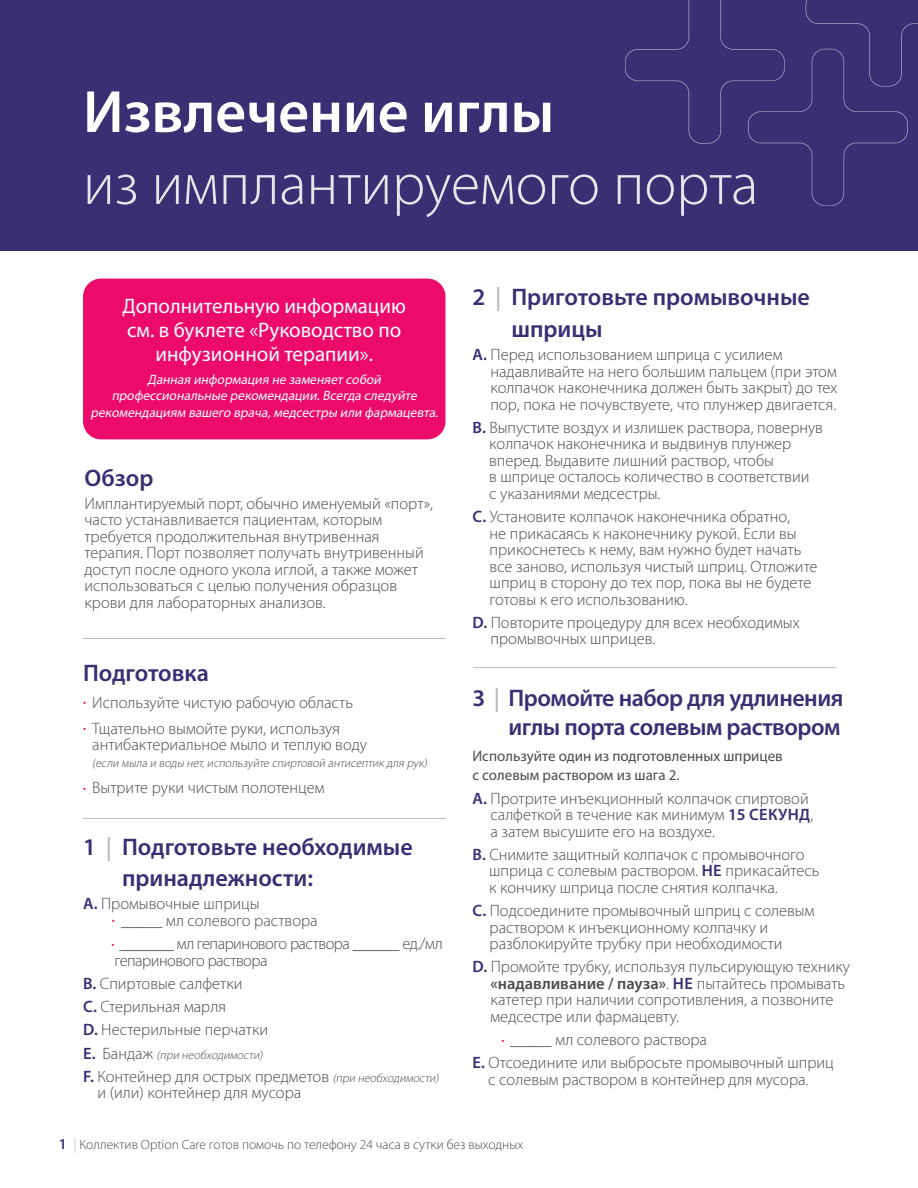
<style>
.page{position:relative;width:918px;height:1188px;background:#fff}
.page>*{position:absolute;margin:0;border:0;box-sizing:border-box;transform-origin:0 0}
.t1{font:300 60px "Myriad Pro";color:#e6e7e9}
.t2{font:600 60px "Myriad Pro";color:#fff}
.t3{font:600 24px/31.5px "Myriad Pro";letter-spacing:-.01em;color:#3a2e73}
.t4{font:21px/24px "Myriad Pro";color:#fff;text-align:center}
.t5{font:300 16.5px/16.5px "Myriad Pro";color:#4b4c4d}
.t6{font:300 16.5px/16.5px "Myriad Pro";letter-spacing:-.03em;color:#4b4c4d}
.t7{font:15px/19.5px "Myriad Pro";color:#4b4c4d}
.t8{font:italic 13.5px/16.5px "Myriad Pro";color:#fff;text-align:center}
.t9{font:300 13.5px "Myriad Pro";color:#4b4c4d}
.t10{font:italic 300 12px "Myriad Pro";color:#4b4c4d}
.s1{font-size:12px;color:#ec0b6b}
.s2{color:#bcbdc0}
.s3{font-weight:600;color:#3a2e73}
.s4{font-weight:600;font-style:normal;font-size:16.5px;color:#3a2e73}
.s5{font-style:normal;font-size:16.5px}
.s6{font-style:italic;font-size:12px}
.s7{font-weight:600}
.s8{font-weight:600;font-size:15px;color:#3a2e73}
.s9{font-size:15px;color:#bcbdc0}
</style>
<div class="page">
<hr style="left:83px;top:638px;width:362px;height:1px;background:#bcbdc0">
<hr style="left:83px;top:818px;width:362px;height:1px;background:#bcbdc0">
<hr style="left:474px;top:667px;width:362px;height:1px;background:#bcbdc0">
<div style="left:83px;top:279px;width:362px;height:160px;background:#ec0b6b;border-radius:18px"></div>
<div style="left:0;top:0;width:918px;height:251px;background:#3b2f74"></div>
<img style="left:626px;top:0;width:292px;height:206px">
<h1 class="t2" style="left:83px;top:74px;width:473px">Извлечение иглы</h1>
<h1 class="t1" style="left:83px;top:148px;width:677px">из имплантируемого порта</h1>
<p class="t4" style="left:123px;top:293px;width:285px">Дополнительную информацию см. в буклете «Руководство по инфузионной терапии».</p>
<p class="t8" style="left:91px;top:371px;width:352px">Данная информация не заменяет собой профессиональные рекомендации.Всегда следуйте рекомендациям вашего врача,медсестры или фармацевта.</p>
<h2 class="t3" style="left:85px;top:461px;width:70px">Обзор</h2>
<p class="t5" style="left:85px;top:495px;width:350px">Имплантируемый порт, обычно именуемый «порт», часто устанавливается пациентам, которым требуется продолжительная внутривенная терапия. Порт позволяет получать внутривенный доступ после одного укола иглой, а также может использоваться с целью получения образцов крови для лабораторных анализов.</p>
<h2 class="t3" style="left:83px;top:657px;width:127px">Подготовка</h2>
<p class="t5" style="left:83px;top:694px;width:271px"><span class="s1">•</span> Используйте чистую рабочую область</p>
<p class="t5" style="left:92px;top:720px;width:276px;text-indent:-9px"><span class="s1">•</span> Тщательно вымойте руки, используя антибактериальное мыло и теплую воду</p>
<p class="t10" style="left:92px;top:756px;width:339px">(если мыла и воды нет,используйте спиртовой антисептик для рук)</p>
<p class="t5" style="left:83px;top:779px;width:243px"><span class="s1">•</span> Вытрите руки чистым полотенцем</p>
<h2 class="t3" style="left:122px;top:830px;width:292px;text-indent:-39px">1 <span class="s2">|</span> Подготовьте необходимые принадлежности:</h2>
<p class="t5" style="left:83px;top:896px;width:178px"><span class="s3">A.</span> Промывочные шприцы</p>
<p class="t5" style="left:112px;top:912px;width:207px"><span class="s1">•</span> _____ мл солевого раствора</p>
<p class="t6" style="left:111px;top:935px;width:333px"><span class="s1">•</span> _______ мл гепаринового раствора ______ ед./мл гепаринового раствора</p>
<p class="t5" style="left:83px;top:972px;width:187px;line-height:23.2px"><span class="s3">B.</span> Спиртовые салфетки<br><span class="s3">C.</span> Стерильная марля<br><span class="s3">D.</span> Нестерильные перчатки</p>
<p class="t10" style="left:83px;top:1048px;width:184px"><span class="s4">E .</span> <span class="s5">Б а н д а ж</span> (при необходимости)</p>
<p class="t5" style="left:97px;top:1068px;width:345px;text-indent:-14px"><span class="s3">F.</span> Контейнер для острых предметов <span class="s6">(при необходимости) </span>и (или) контейнер для мусора</p>
<h2 class="t3" style="left:511px;top:281px;width:300px;text-indent:-39px">2 <span class="s2">|</span> Приготовьте промывочные шприцы</h2>
<p class="t5" style="left:490px;top:346px;width:349px;text-indent:-18px"><span class="s3">A.</span> Перед использованием шприца с усилием надавливайте на него большим пальцем (при этом колпачок наконечника должен быть закрыт) до тех пор, пока не почувствуете, что плунжер двигается.</p>
<p class="t5" style="left:489px;top:419px;width:335px;text-indent:-17px"><span class="s3">B.</span> Выпустите воздух и излишек раствора, повернув колпачок наконечника и выдвинув плунжер вперед. Выдавите лишний раствор, чтобы<br>в шприце осталось количество в соответствии<br>с указаниями медсестры.</p>
<p class="t5" style="left:490px;top:508px;width:329px;text-indent:-17px"><span class="s3">C.</span> Установите колпачок наконечника обратно,<br>не прикасаясь к наконечнику рукой. Если вы прикоснетесь к нему, вам нужно будет начать все заново, используя чистый шприц. Отложите шприц в сторону до тех пор, пока вы не будете готовы к его использованию.</p>
<p class="t5" style="left:491px;top:614px;width:311px;text-indent:-18px"><span class="s3">D.</span> Повторите процедуру для всех необходимых промывочных шприцев.</p>
<h2 class="t3" style="left:472px;top:683px;width:373px;line-height:28.8px;text-align:right">3 <span class="s2">|</span> Промойте набор для удлинения иглы порта солевым раствором</h2>
<p class="t7" style="left:472px;top:746px;width:312px">Используйте один из подготовленных шприцев с солевым раствором из шага 2.</p>
<p class="t5" style="left:490px;top:790px;width:324px;text-indent:-18px"><span class="s3">A.</span> Протрите инъекционный колпачок спиртовой салфеткой в течение как минимум <span class="s3">15 СЕКУНД</span>, а затем высушите его на воздухе.</p>
<p class="t5" style="left:489px;top:846px;width:332px;text-indent:-17px"><span class="s3">B.</span> Снимите защитный колпачок с промывочного шприца с солевым раствором. <span class="s3">НЕ</span> прикасайтесь к кончику шприца после снятия колпачка.</p>
<p class="t5" style="left:490px;top:902px;width:326px;text-indent:-17px"><span class="s3">C.</span> Подсоедините промывочный шприц с солевым раствором к инъекционному колпачку и разблокируйте трубку при необходимости</p>
<p class="t5" style="left:491px;top:958px;width:361px;text-indent:-18px"><span class="s3">D.</span> Промойте трубку, используя пульсирующую технику <span class="s7">«надавливание / пауза»</span>. <span class="s3">НЕ</span> пытайтесь промывать катетер при наличии сопротивления, а позвоните медсестре или фармацевту.</p>
<p class="t5" style="left:473px;top:1028px;width:363px;line-height:23.2px;text-indent:29px"><span class="s1">•</span> _____ мл солевого раствора<br><span class="s3">E.</span> Отсоедините или выбросьте промывочный шприц</p>
<p class="t5" style="left:488px;top:1071px;width:322px">с солевым раствором в контейнер для мусора.</p>
<p class="t9" style="left:59px;top:1137px;width:466px"><span class="s8">1</span> <span class="s9">|</span> Коллектив Option Care готов помочь по телефону 24 часа в сутки без выходных</p>
</div>
